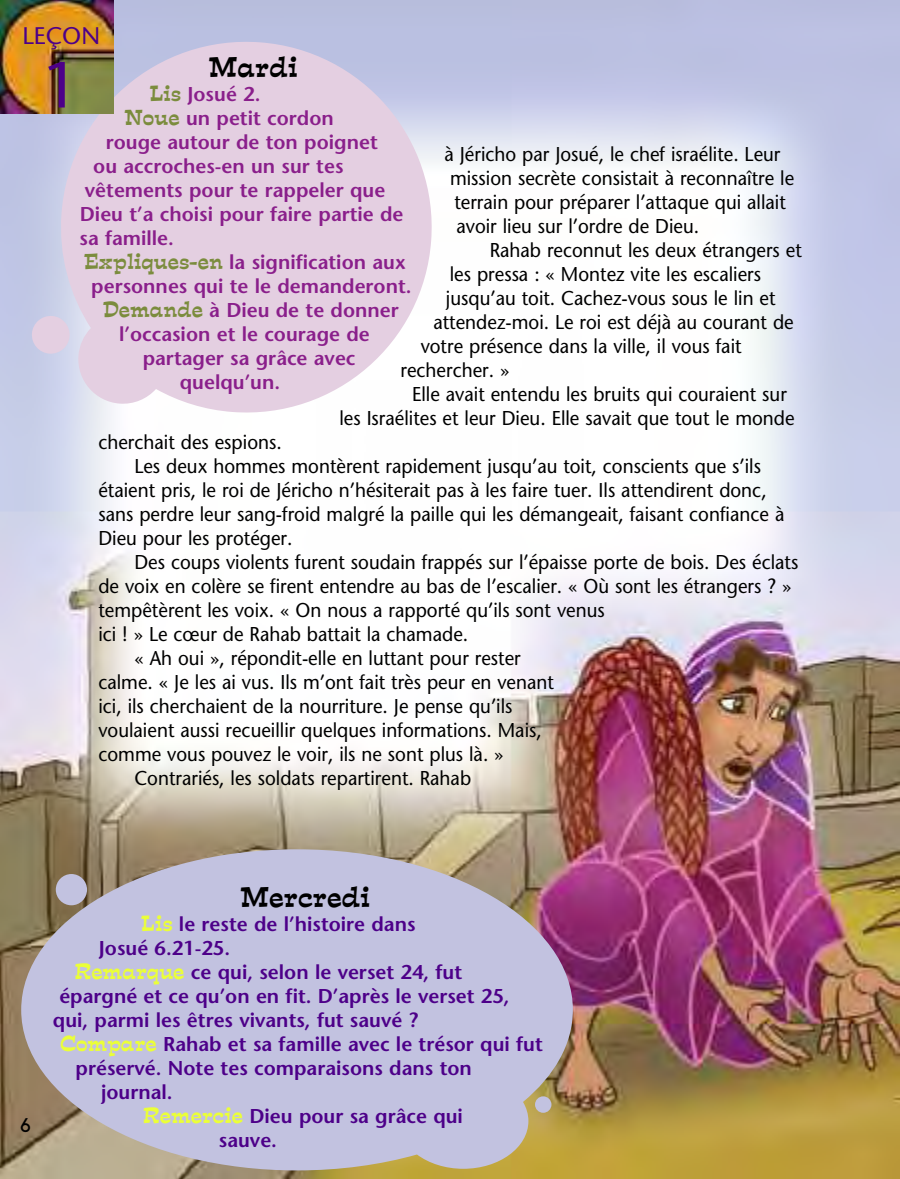
<style>
.page{position:relative;width:900px;height:1179px;background:#fff}
.page>*{position:absolute;margin:0;border:0;box-sizing:border-box;transform-origin:0 0}
.t1{font:64px "Stone Sans";color:#4d0089}
.t2{font:26px "Estro Font";color:#000}
.t3{font:24px "Stone Sans";color:#4d0089}
.t4{font:20px "Stone Sans";color:#000;scale:.94 1}
.t5{font:600 20px "Stone Sans";color:#8a1f8b}
.t6{font:600 20px "Stone Sans";color:#4d0089}
.t7{font:700 20px "New Garden";color:#000}
.s1{font-family:"Estro Font";font-weight:400;color:#7b8c3d}
.s2{font-family:"Estro Font";font-weight:400;color:#ebff38}
</style>
<div class="page">
<img style="left:0;top:0;width:900px;height:1179px">
<svg style="left:58px;top:35px;width:381px;height:385px;background:#e2d2e4"></svg>
<svg style="left:31px;top:315px;width:39px;height:39px;background:#dccfe2"></svg>
<img style="left:0;top:0;width:114px;height:114px">
<svg style="left:21px;top:849px;width:552px;height:321px;background:#bbb6c8"></svg>
<div style="left:56px;top:874px;width:31px;height:31px;background:#c2c2e0;border-radius:50%"></div>
<div style="left:535px;top:1096px;width:16px;height:17px;background:#c2c2e0;border-radius:50%"></div>
<p class="t3" style="left:22px;top:26px;width:79px">LEÇON</p>
<h1 class="t1" style="left:43px;top:60px;width:38px">1</h1>
<h2 class="t2" style="left:208px;top:53px;width:91px">Mardi</h2>
<p class="t5" style="left:149px;top:87px;width:113px"><span class="s1">Lis</span> Josué 2.</p>
<p class="t5" style="left:124px;top:111px;width:211px"><span class="s1">Noue</span> un petit cordon</p>
<p class="t5" style="left:106px;top:135px;width:274px">rouge autour de ton poignet</p>
<p class="t5" style="left:93px;top:159px;width:252px">ou accroches-en un sur tes</p>
<p class="t5" style="left:85px;top:183px;width:302px">vêtements pour te rappeler que</p>
<p class="t5" style="left:80px;top:207px;width:325px">Dieu t’a choisi pour faire partie de</p>
<p class="t5" style="left:80px;top:231px;width:96px">sa famille.</p>
<p class="t5" style="left:84px;top:255px;width:323px"><span class="s1">Expliques-en</span> la signification aux</p>
<p class="t5" style="left:91px;top:279px;width:322px">personnes qui te le demanderont.</p>
<p class="t5" style="left:103px;top:303px;width:298px"><span class="s1">Demande</span> à Dieu de te donner</p>
<p class="t5" style="left:119px;top:327px;width:252px">l’occasion et le courage de</p>
<p class="t5" style="left:143px;top:351px;width:214px">partager sa grâce avec</p>
<p class="t5" style="left:180px;top:375px;width:102px">quelqu’un.</p>
<p class="t4" style="left:445px;top:146px;width:359px">à Jéricho par Josué, le chef israélite. Leur</p>
<p class="t4" style="left:450px;top:170px;width:368px">mission secrète consistait à reconnaître le</p>
<p class="t4" style="left:454px;top:194px;width:354px">terrain pour préparer l’attaque qui allait</p>
<p class="t4" style="left:456px;top:218px;width:260px">avoir lieu sur l’ordre de Dieu.</p>
<p class="t4" style="left:490px;top:242px;width:334px">Rahab reconnut les deux étrangers et</p>
<p class="t4" style="left:450px;top:266px;width:333px">les pressa : « Montez vite les escaliers</p>
<p class="t4" style="left:446px;top:290px;width:352px">jusqu’au toit. Cachez-vous sous le lin et</p>
<p class="t4" style="left:433px;top:314px;width:385px">attendez-moi. Le roi est déjà au courant de</p>
<p class="t4" style="left:421px;top:338px;width:343px">votre présence dans la ville, il vous fait</p>
<p class="t4" style="left:401px;top:362px;width:117px">rechercher. »</p>
<p class="t4" style="left:412px;top:386px;width:400px">Elle avait entendu les bruits qui couraient sur</p>
<p class="t4" style="left:339px;top:410px;width:486px">les Israélites et leur Dieu. Elle savait que tout le monde</p>
<p class="t4" style="left:98px;top:434px;width:197px">cherchait des espions.</p>
<p class="t4" style="left:134px;top:458px;width:668px">Les deux hommes montèrent rapidement jusqu’au toit, conscients que s’ils</p>
<p class="t4" style="left:98px;top:482px;width:712px">étaient pris, le roi de Jéricho n’hésiterait pas à les faire tuer. Ils attendirent donc,</p>
<p class="t4" style="left:98px;top:506px;width:731px">sans perdre leur sang-froid malgré la paille qui les démangeait, faisant confiance à</p>
<p class="t4" style="left:98px;top:530px;width:208px">Dieu pour les protéger.</p>
<p class="t4" style="left:134px;top:554px;width:708px">Des coups violents furent soudain frappés sur l’épaisse porte de bois. Des éclats</p>
<p class="t4" style="left:98px;top:578px;width:739px">de voix en colère se firent entendre au bas de l’escalier. « Où sont les étrangers ? »</p>
<p class="t4" style="left:98px;top:602px;width:540px">tempêtèrent les voix. « On nous a rapporté qu’ils sont venus</p>
<p class="t4" style="left:98px;top:626px;width:395px">ici ! » Le cœur de Rahab battait la chamade.</p>
<p class="t4" style="left:134px;top:650px;width:412px">« Ah oui », répondit-elle en luttant pour rester</p>
<p class="t4" style="left:98px;top:674px;width:486px">calme. « Je les ai vus. Ils m’ont fait très peur en venant</p>
<p class="t4" style="left:98px;top:698px;width:442px">ici, ils cherchaient de la nourriture. Je pense qu’ils</p>
<p class="t4" style="left:98px;top:722px;width:473px">voulaient aussi recueillir quelques informations. Mais,</p>
<p class="t4" style="left:98px;top:746px;width:433px">comme vous pouvez le voir, ils ne sont plus là. »</p>
<p class="t4" style="left:134px;top:770px;width:360px">Contrariés, les soldats repartirent. Rahab</p>
<p class="t7" style="left:20px;top:1113px;width:12px">6</p>
<h2 class="t2" style="left:240px;top:883px;width:131px">Mercredi</h2>
<p class="t6" style="left:141px;top:916px;width:276px"><span class="s2">Lis</span> le reste de l’histoire dans</p>
<p class="t6" style="left:99px;top:940px;width:133px">Josué 6.21-25.</p>
<p class="t6" style="left:75px;top:964px;width:389px"><span class="s2">Remarque</span> ce qui, selon le verset 24, fut</p>
<p class="t6" style="left:59px;top:988px;width:452px">épargné et ce qu’on en fit. D’après le verset 25,</p>
<p class="t6" style="left:53px;top:1012px;width:367px">qui, parmi les êtres vivants, fut sauvé ?</p>
<p class="t6" style="left:60px;top:1036px;width:484px"><span class="s2">Compare</span> Rahab et sa famille avec le trésor qui fut</p>
<p class="t6" style="left:76px;top:1060px;width:398px">préservé. Note tes comparaisons dans ton</p>
<p class="t6" style="left:101px;top:1084px;width:73px">journal.</p>
<p class="t6" style="left:143px;top:1108px;width:321px"><span class="s2">Remercie</span> Dieu pour sa grâce qui</p>
<p class="t6" style="left:219px;top:1132px;width:60px">sauve.</p>
</div>
